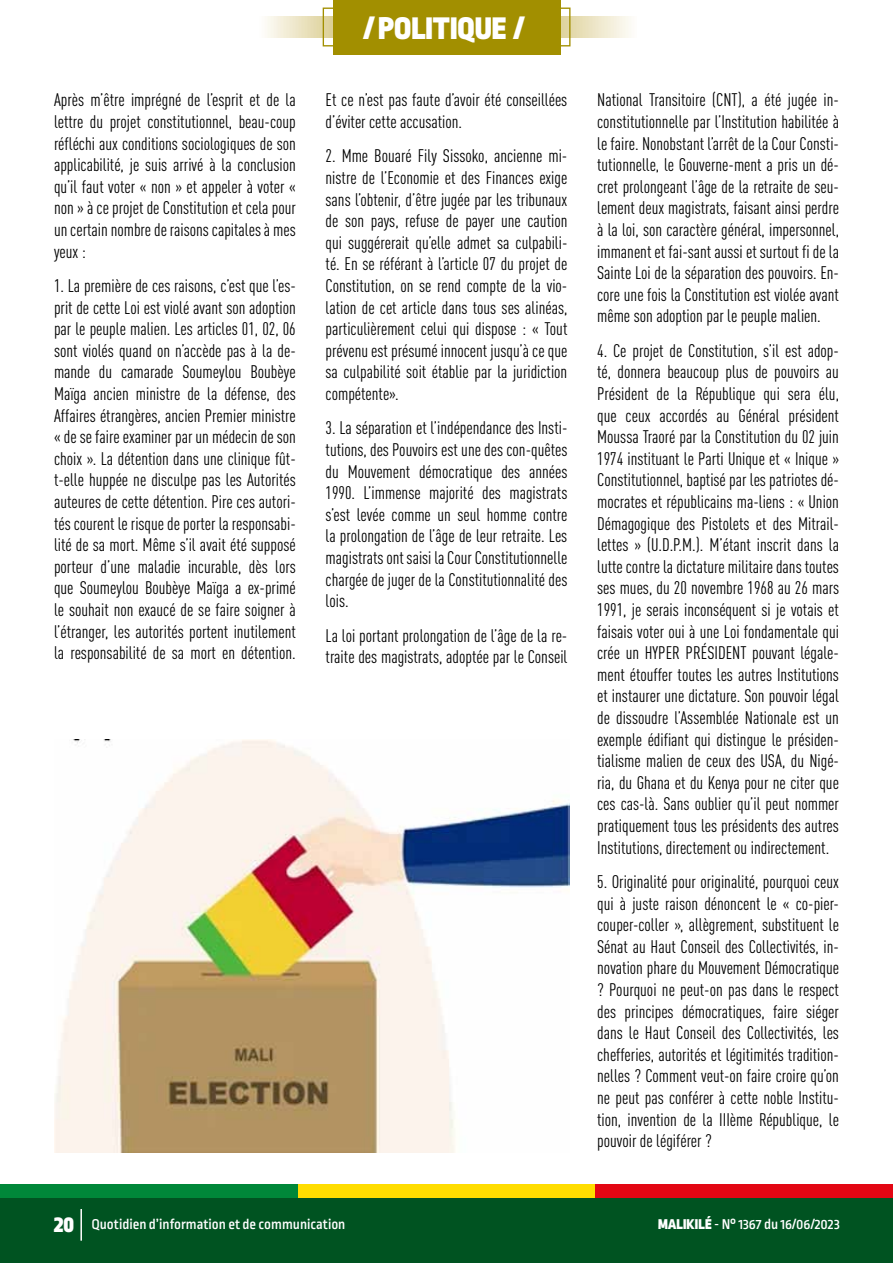
<style>
.page{position:relative;width:893px;height:1263px;background:#fff}
.page>*{position:absolute;margin:0;border:0;box-sizing:border-box;transform-origin:0 0}
.t1{font:900 33px "Ropa Sans Pro";color:#fff}
.t2{font:condensed 18px/21.6px "DIN Pro";color:#000;text-align:justify}
.t3{font:500 15px "Ropa Sans Pro";color:#fff}
.s1{font-weight:900;font-size:24px}
.s2{font-weight:900}
</style>
<div class="page">
<div style="left:0;top:1184px;width:298px;height:17px;background:#008739"></div>
<div style="left:298px;top:1184px;width:297px;height:17px;background:#fd0"></div>
<div style="left:595px;top:1184px;width:298px;height:17px;background:#e30613"></div>
<div style="left:0;top:1198px;width:893px;height:65px;background:#005321"></div>
<hr style="left:80px;top:1209px;width:2px;height:32px;background:#fff">
<svg style="left:267px;top:16px;width:364px;height:22px;background:#ebe4c4"></svg>
<div style="left:333px;top:0;width:227px;height:54px;background:#a28f00"></div>
<div style="left:323px;top:8px;width:247px;height:38px;border:1px solid #a28f00"></div>
<img style="left:54px;top:739px;width:516px;height:413px">
<p class="t2" style="left:54px;top:88px;width:243px">Après m’être imprégné de l’esprit et de la lettre du projet constitutionnel, beau-coup réfléchi aux conditions sociologiques de son applicabilité, je suis arrivé à la conclusion qu’il faut voter « non » et appeler à voter « non » à ce projet de Constitution et cela pour un certain nombre de raisons capitales à mes yeux :</p>
<p class="t2" style="left:54px;top:273px;width:243px">1. La première de ces raisons, c’est que l’es&shy;prit de cette Loi est violé avant son adoption par le peuple malien. Les articles 01, 02, 06 sont violés quand on n’accède pas à la de&shy;mande du camarade Soumeylou Boubèye Maïga ancien ministre de la défense, des Affaires étrangères, ancien Premier ministre « de se faire examiner par un médecin de son choix ». La détention dans une clinique fût&shy;t-elle huppée ne disculpe pas les Autorités auteures de cette détention. Pire ces autori&shy;tés courent le risque de porter la responsabi&shy;lité de sa mort. Même s’il avait été supposé porteur d’une maladie incurable, dès lors que Soumeylou Boubèye Maïga a ex-primé le souhait non exaucé de se faire soigner à l’étranger, les autorités portent inutilement la responsabilité de sa mort en détention.</p>
<h1 class="t1" style="left:364px;top:9px;width:162px">/ POLITIQUE /</h1>
<p class="t2" style="left:326px;top:88px;width:243px">Et ce n’est pas faute d’avoir été conseillées d’éviter cette accusation.</p>
<p class="t2" style="left:326px;top:144px;width:243px">2. Mme Bouaré Fily Sissoko, ancienne mi&shy;nistre de l’Economie et des Finances exige sans l’obtenir, d’être jugée par les tribunaux de son pays, refuse de payer une caution qui suggérerait qu’elle admet sa culpabili&shy;té. En se référant à l’article 07 du projet de Constitution, on se rend compte de la vio&shy;lation de cet article dans tous ses alinéas, particulièrement celui qui dispose : « Tout prévenu est présumé innocent jusqu’à ce que sa culpabilité soit établie par la juridiction compétente».</p>
<p class="t2" style="left:326px;top:416px;width:243px">3. La séparation et l’indépendance des Insti&shy;tutions, des Pouvoirs est une des con-quêtes du Mouvement démocratique des années 1990. L’immense majorité des magistrats s’est levée comme un seul homme contre la prolongation de l’âge de leur retraite. Les magistrats ont saisi la Cour Constitutionnelle chargée de juger de la Constitutionnalité des lois.</p>
<p class="t2" style="left:326px;top:623px;width:243px">La loi portant prolongation de l’âge de la re&shy;traite des magistrats, adoptée par le Conseil</p>
<p class="t2" style="left:597px;top:88px;width:243px">National Transitoire (CNT), a été jugée in&shy;constitutionnelle par l’Institution habilitée à le faire. Nonobstant l’arrêt de la Cour Consti&shy;tutionnelle, le Gouverne-ment a pris un dé&shy;cret prolongeant l’âge de la retraite de seu&shy;lement deux magistrats, faisant ainsi perdre à la loi, son caractère général, impersonnel, immanent et fai-sant aussi et surtout fi de la Sainte Loi de la séparation des pouvoirs. En&shy;core une fois la Constitution est violée avant même son adoption par le peuple malien.</p>
<p class="t2" style="left:597px;top:338px;width:243px">4. Ce projet de Constitution, s’il est adop&shy;té, donnera beaucoup plus de pouvoirs au Président de la République qui sera élu, que ceux accordés au Général président Moussa Traoré par la Constitution du 02 juin 1974 instituant le Parti Unique et « Inique » Constitutionnel, baptisé par les patriotes dé&shy;mocrates et républicains ma-liens : « Union Démagogique des Pistolets et des Mitrail&shy;lettes » (U.D.P.M.). M’étant inscrit dans la lutte contre la dictature militaire dans toutes ses mues, du 20 novembre 1968 au 26 mars 1991, je serais inconséquent si je votais et faisais voter oui à une Loi fondamentale qui crée un HYPER PRÉSIDENT pouvant légale&shy;ment étouffer toutes les autres Institutions et instaurer une dictature. Son pouvoir légal de dissoudre l’Assemblée Nationale est un exemple édifiant qui distingue le présiden&shy;tialisme malien de ceux des USA, du Nigé&shy;ria, du Ghana et du Kenya pour ne citer que ces cas-là. Sans oublier qu’il peut nommer pratiquement tous les présidents des autres Institutions, directement ou indirectement.</p>
<p class="t2" style="left:597px;top:869px;width:243px">5. Originalité pour originalité, pourquoi ceux qui à juste raison dénoncent le « co-pier&shy;couper-coller », allègrement, substituent le Sénat au Haut Conseil des Collectivités, in&shy;novation phare du Mouvement Démocratique ? Pourquoi ne peut-on pas dans le respect des principes démocratiques, faire siéger dans le Haut Conseil des Collectivités, les chefferies, autorités et légitimités tradition&shy;nelles ? Comment veut-on faire croire qu’on ne peut pas conférer à cette noble Institu&shy;tion, invention de la IIIème République, le pouvoir de légiférer ?</p>
<p class="t3" style="left:54px;top:1216px;width:293px"><span class="s1">20</span> Quotidien d’information et de communication</p>
<p class="t3" style="left:658px;top:1216px;width:183px"><span class="s2">MALIKILÉ</span> - N° 1367 du 16/06/2023</p>
</div>
